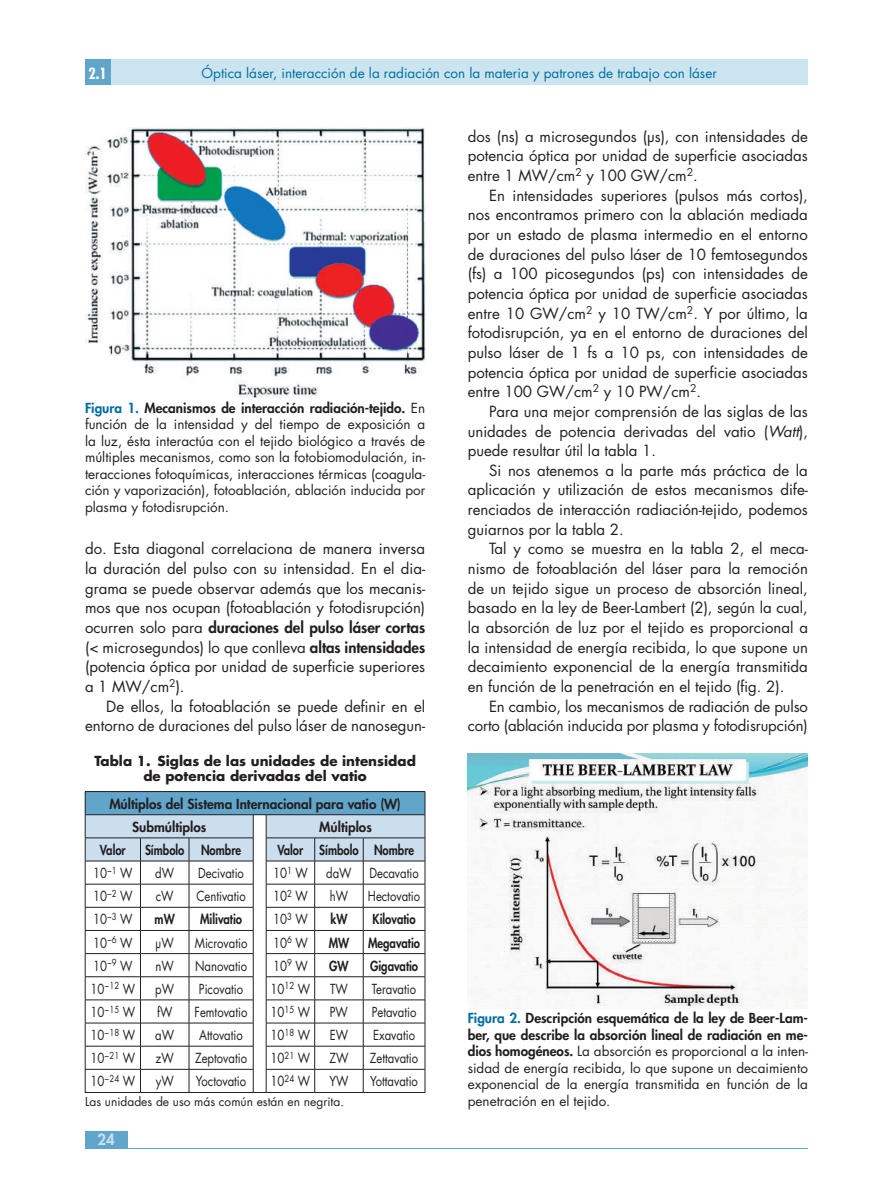
<style>
.page{position:relative;width:893px;height:1191px;background:#fff}
.page>*{position:absolute;margin:0;border:0;box-sizing:border-box;transform-origin:0 0}
.t1{font:15px/19.6px "Futura Std";color:#231f20;text-align:justify}
.t2{font:700 condensed 15px "Futura Std";color:#fff}
.t3{font:800 15px "Futura Std";color:#cae4f0}
.t4{font:13.5px/16.5px "Futura Std";color:#231f20;text-align:justify}
.t5{font:13.5px "Futura Std";color:#231f20;scale:.84 1}
.t6{font:800 13.5px "Futura Std";color:#231f20;scale:.84 1}
.t7{font:13.5px "Futura Std";color:#006ea0}
.t8{font:700 13.5px/15px "Futura Std";color:#231f20;text-align:center}
.t9{font:800 13.5px/23.1px "Futura Std";color:#231f20}
.t10{font:12px "Futura Std";color:#231f20}
.s1{font-weight:800;color:#006ea0}
.s2{font-weight:800}
.s3{font-style:italic}
</style>
<div class="page">
<div style="left:85px;top:1131px;width:43px;height:17px;background:#62a5ca"></div>
<div style="left:85px;top:60px;width:723px;height:25px;background:#cae4f0"></div>
<div style="left:85px;top:60px;width:26px;height:25px;background:#62a5ca"></div>
<hr style="left:85px;top:1148px;width:723px;height:1px;background:#62a5ca">
<img style="left:85px;top:128px;width:340px;height:269px">
<svg style="left:85px;top:791px;width:341px;height:302px"></svg>
<hr style="left:266px;top:1092px;width:49px;height:1px;background:#231f20">
<hr style="left:315px;top:1092px;width:48px;height:1px;background:#231f20">
<hr style="left:363px;top:1092px;width:62px;height:1px;background:#231f20">
<img style="left:468px;top:753px;width:340px;height:253px">
<p class="t2" style="left:89px;top:64px;width:20px">2.1</p>
<p class="t7" style="left:202px;top:64px;width:517px">Óptica láser, interacción de la radiación con la materia y patrones de trabajo con láser</p>
<p class="t4" style="left:85px;top:400px;width:342px"><span class="s1">Figura 1.</span> <span class="s2">Mecanismos de interacción radiación-tejido.</span> En función de la intensidad y del tiempo de exposición a la luz, ésta interactúa con el tejido biológico a través de múltiples mecanismos, como son la fotobiomodulación, in&shy;teracciones fotoquímicas, interacciones térmicas (coagula&shy;ción y vaporización), fotoablación, ablación inducida por plasma y fotodisrupción.</p>
<p class="t1" style="left:85px;top:539px;width:342px">do. Esta diagonal correlaciona de manera inversa la duración del pulso con su intensidad. En el dia&shy;grama se puede observar además que los mecanis&shy;mos que nos ocupan (fotoablación y fotodisrupción) ocurren solo para <span class="s2">duraciones del pulso láser cortas </span>(&lt; microsegundos) lo que conlleva <span class="s2">altas intensidades </span>(potencia óptica por unidad de superficie superiores a 1 MW/cm<sup>2</sup>).</p>
<p class="t1" style="left:85px;top:696px;width:342px;text-align:right">De ellos, la fotoablación se puede definir en el entorno de duraciones del pulso láser de nanosegun-</p>
<p class="t8" style="left:94px;top:753px;width:323px">Tabla 1. Siglas de las unidades de intensidad de potencia derivadas del vatio</p>
<p class="t9" style="left:132px;top:792px;width:270px;text-indent:-23px">Múltiplos del Sistema Internacional para vatio (W)<br>Submúltiplos</p>
<p class="t9" style="left:319px;top:815px;width:54px">Múltiplos</p>
<p class="t6" style="left:100px;top:841px;width:32px">Valor</p>
<p class="t6" style="left:145px;top:841px;width:116px">Símbolo Nombre</p>
<p class="t6" style="left:277px;top:841px;width:164px">Valor Símbolo Nombre</p>
<p class="t5" style="left:93px;top:864px;width:49px">10<sup>−1</sup> W</p>
<p class="t5" style="left:155px;top:864px;width:24px">dW</p>
<p class="t5" style="left:198px;top:864px;width:56px">Decivatio</p>
<p class="t5" style="left:273px;top:864px;width:43px">10<sup>1</sup> W</p>
<p class="t5" style="left:326px;top:864px;width:32px">daW</p>
<p class="t5" style="left:369px;top:864px;width:60px">Decavatio</p>
<p class="t5" style="left:93px;top:887px;width:49px">10<sup>−2</sup> W</p>
<p class="t5" style="left:156px;top:887px;width:23px">cW</p>
<p class="t5" style="left:196px;top:887px;width:60px">Centivatio</p>
<p class="t5" style="left:273px;top:887px;width:43px">10<sup>2</sup> W</p>
<p class="t5" style="left:330px;top:887px;width:23px">hW</p>
<p class="t5" style="left:368px;top:887px;width:64px">Hectovatio</p>
<p class="t5" style="left:93px;top:911px;width:49px">10<sup>−3</sup> W</p>
<p class="t6" style="left:155px;top:911px;width:26px">mW</p>
<p class="t6" style="left:200px;top:911px;width:52px">Milivatio</p>
<p class="t5" style="left:273px;top:911px;width:43px">10<sup>3</sup> W</p>
<p class="t6" style="left:330px;top:911px;width:22px">kW</p>
<p class="t6" style="left:373px;top:911px;width:53px">Kilovatio</p>
<p class="t5" style="left:93px;top:934px;width:49px">10<sup>−6</sup> W</p>
<p class="t5" style="left:156px;top:934px;width:23px">µW</p>
<p class="t5" style="left:195px;top:934px;width:64px">Microvatio</p>
<p class="t5" style="left:273px;top:934px;width:43px">10<sup>6</sup> W</p>
<p class="t6" style="left:329px;top:934px;width:26px">MW</p>
<p class="t6" style="left:368px;top:934px;width:63px">Megavatio</p>
<p class="t5" style="left:93px;top:957px;width:49px">10<sup>−9</sup> W</p>
<p class="t5" style="left:156px;top:957px;width:23px">nW</p>
<p class="t5" style="left:195px;top:957px;width:64px">Nanovatio</p>
<p class="t5" style="left:273px;top:957px;width:43px">10<sup>9</sup> W</p>
<p class="t6" style="left:329px;top:957px;width:25px">GW</p>
<p class="t6" style="left:370px;top:957px;width:59px">Gigavatio</p>
<p class="t5" style="left:91px;top:980px;width:54px">10<sup>−12</sup> W</p>
<p class="t5" style="left:155px;top:980px;width:24px">pW</p>
<p class="t5" style="left:199px;top:980px;width:54px">Picovatio</p>
<p class="t5" style="left:271px;top:980px;width:49px">10<sup>12</sup> W</p>
<p class="t5" style="left:330px;top:980px;width:23px">TW</p>
<p class="t5" style="left:372px;top:980px;width:54px">Teravatio</p>
<p class="t5" style="left:91px;top:1003px;width:54px">10<sup>−15</sup> W</p>
<p class="t5" style="left:157px;top:1003px;width:20px">fW</p>
<p class="t5" style="left:195px;top:1003px;width:65px">Femtovatio</p>
<p class="t5" style="left:271px;top:1003px;width:49px">10<sup>15</sup> W</p>
<p class="t5" style="left:330px;top:1003px;width:23px">PW</p>
<p class="t5" style="left:372px;top:1003px;width:55px">Petavatio</p>
<p class="t5" style="left:91px;top:1026px;width:54px">10<sup>−18</sup> W</p>
<p class="t5" style="left:155px;top:1026px;width:24px">aW</p>
<p class="t5" style="left:199px;top:1026px;width:53px">Attovatio</p>
<p class="t5" style="left:271px;top:1026px;width:49px">10<sup>18</sup> W</p>
<p class="t5" style="left:330px;top:1026px;width:23px">EW</p>
<p class="t5" style="left:373px;top:1026px;width:52px">Exavatio</p>
<p class="t5" style="left:91px;top:1049px;width:54px">10<sup>−21</sup> W</p>
<p class="t5" style="left:156px;top:1049px;width:23px">zW</p>
<p class="t5" style="left:195px;top:1049px;width:63px">Zeptovatio</p>
<p class="t5" style="left:271px;top:1049px;width:49px">10<sup>21</sup> W</p>
<p class="t5" style="left:329px;top:1049px;width:24px">ZW</p>
<p class="t5" style="left:370px;top:1049px;width:59px">Zettavatio</p>
<p class="t5" style="left:91px;top:1072px;width:54px">10<sup>−24</sup> W</p>
<p class="t5" style="left:156px;top:1072px;width:23px">yW</p>
<p class="t5" style="left:196px;top:1072px;width:61px">Yoctovatio</p>
<p class="t5" style="left:271px;top:1072px;width:49px">10<sup>24</sup> W</p>
<p class="t5" style="left:329px;top:1072px;width:24px">YW</p>
<p class="t5" style="left:370px;top:1072px;width:58px">Yottavatio</p>
<p class="t10" style="left:85px;top:1093px;width:261px">Las unidades de uso más común están en negrita.</p>
<p class="t3" style="left:98px;top:1129px;width:19px">24</p>
<p class="t1" style="left:468px;top:126px;width:342px">dos (ns) a microsegundos (µs), con intensidades de potencia óptica por unidad de superficie asociadas entre 1 MW/cm<sup>2</sup> y 100 GW/cm<sup>2</sup>.</p>
<p class="t1" style="left:468px;top:185px;width:342px;text-indent:21px">En intensidades superiores (pulsos más cortos), nos encontramos primero con la ablación mediada por un estado de plasma intermedio en el entorno de duraciones del pulso láser de 10 femtosegundos (fs) a 100 picosegundos (ps) con intensidades de potencia óptica por unidad de superficie asociadas entre 10 GW/cm<sup>2</sup> y 10 TW/cm<sup>2</sup>. Y por último, la fotodisrupción, ya en el entorno de duraciones del pulso láser de 1 fs a 10 ps, con intensidades de potencia óptica por unidad de superficie asociadas entre 100 GW/cm<sup>2</sup> y 10 PW/cm<sup>2</sup>.</p>
<p class="t1" style="left:468px;top:402px;width:342px;text-indent:21px">Para una mejor comprensión de las siglas de las unidades de potencia derivadas del vatio (<span class="s3">Watt</span>), puede resultar útil la tabla 1.</p>
<p class="t1" style="left:468px;top:460px;width:342px;text-indent:21px">Si nos atenemos a la parte más práctica de la aplicación y utilización de estos mecanismos dife&shy;renciados de interacción radiación-tejido, podemos guiarnos por la tabla 2.</p>
<p class="t1" style="left:468px;top:539px;width:342px;text-indent:21px">Tal y como se muestra en la tabla 2, el meca&shy;nismo de fotoablación del láser para la remoción de un tejido sigue un proceso de absorción lineal, basado en la ley de Beer-Lambert (2), según la cual, la absorción de luz por el tejido es proporcional a la intensidad de energía recibida, lo que supone un decaimiento exponencial de la energía transmitida en función de la penetración en el tejido (fig. 2).</p>
<p class="t1" style="left:468px;top:696px;width:342px;text-align:right">En cambio, los mecanismos de radiación de pulso corto (ablación inducida por plasma y fotodisrupción)</p>
<p class="t4" style="left:468px;top:1010px;width:342px"><span class="s1">Figura 2.</span> <span class="s2">Descripción esquemática de la ley de Beer-Lam&shy;ber, que describe la absorción lineal de radiación en me&shy;dios homogéneos.</span> La absorción es proporcional a la inten&shy;sidad de energía recibida, lo que supone un decaimiento exponencial de la energía transmitida en función de la penetración en el tejido.</p>
</div>
